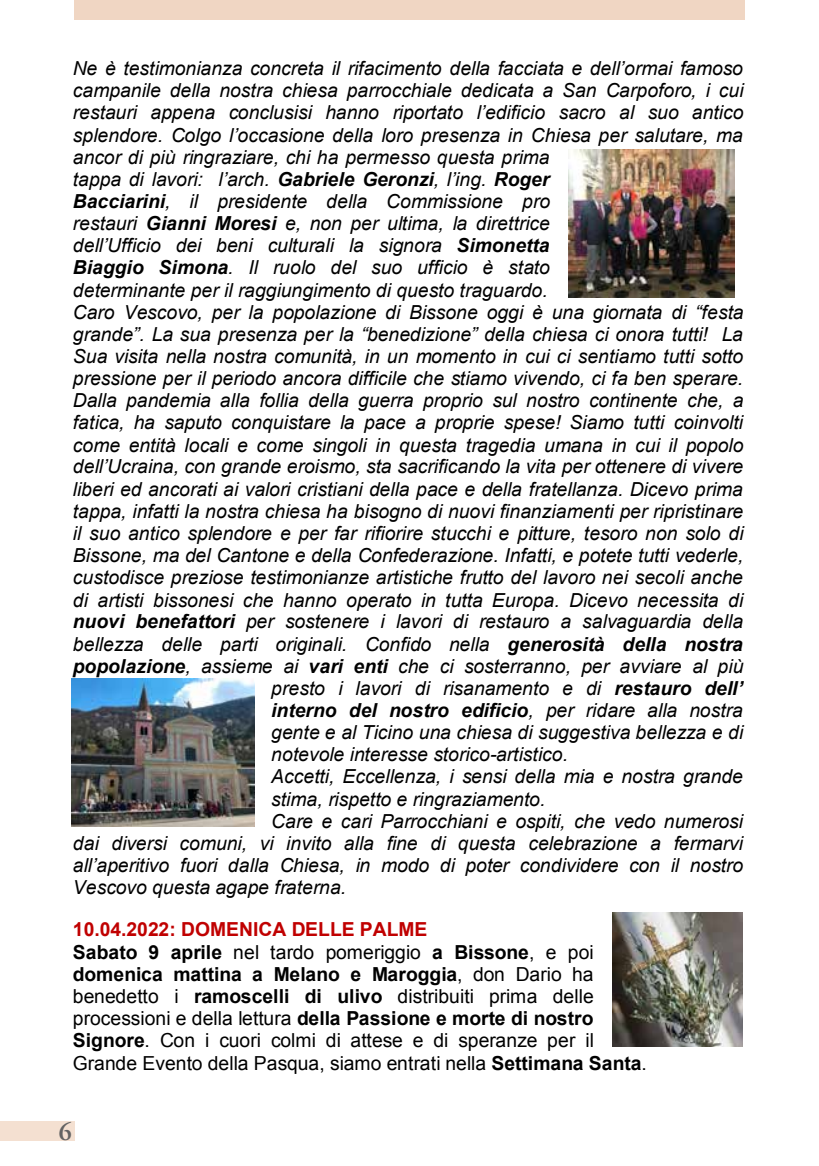
<style>
.page{position:relative;width:819px;height:1166px;background:#fff}
.page>*{position:absolute;margin:0;border:0;box-sizing:border-box;transform-origin:0 0}
.t1{font:600 26.25px "Adobe Garamond Pro";color:#636363}
.t2{font:italic 19.25px "Arial";color:#000}
.t3{font:19.25px/22.2px "Arial";letter-spacing:.005em;color:#000}
.t4{font:italic 700 19.25px "Arial";color:#000}
.s1{font-weight:700}
.s2{font-weight:400}
.s3{font-weight:700;color:#c00000}
</style>
<div class="page">
<div style="left:74px;top:0;width:670px;height:20px;background:#f0d6c3"></div>
<div style="left:0;top:1121px;width:74px;height:20px;background:#f4e0d1"></div>
<img style="left:72px;top:678px;width:183px;height:148px">
<img style="left:568px;top:149px;width:166px;height:149px">
<img style="left:612px;top:912px;width:130px;height:134px">
<p class="t2" style="left:73px;top:56px;width:671px">Ne è testimonianza concreta il rifacimento della facciata e dell’ormai famoso</p>
<p class="t2" style="left:73px;top:78px;width:672px">campanile della nostra chiesa parrocchiale dedicata a San Carpoforo, i cui</p>
<p class="t2" style="left:73px;top:100px;width:672px">restauri appena conclusisi hanno riportato l’edificio sacro al suo antico</p>
<p class="t2" style="left:73px;top:122px;width:671px">splendore. Colgo l’occasione della loro presenza in Chiesa per salutare, ma</p>
<p class="t2" style="left:73px;top:145px;width:478px">ancor di più ringraziare, chi ha permesso questa prima</p>
<p class="t2" style="left:73px;top:166px;width:478px">tappa di lavori: l’arch. <span class="s1">Gabriele Geronzi</span>, l’ing. <span class="s1">Roger</span></p>
<p class="t2" style="left:73px;top:189px;width:479px"><span class="s1">Bacciarini</span>, il presidente della Commissione pro</p>
<p class="t2" style="left:73px;top:211px;width:478px">restauri <span class="s1">Gianni Moresi</span> e, non per ultima, la direttrice</p>
<p class="t2" style="left:73px;top:233px;width:478px">dell’Ufficio dei beni culturali la signora <span class="s1">Simonetta</span></p>
<p class="t2" style="left:73px;top:255px;width:478px"><span class="s1">Biaggio Simona</span>. Il ruolo del suo ufficio è stato</p>
<p class="t2" style="left:73px;top:277px;width:476px">determinante per il raggiungimento di questo traguardo.</p>
<p class="t2" style="left:73px;top:300px;width:672px">Caro Vescovo, per la popolazione di Bissone oggi è una giornata di “festa</p>
<p class="t2" style="left:73px;top:321px;width:671px">grande”. La sua presenza per la “benedizione” della chiesa ci onora tutti! La</p>
<p class="t2" style="left:73px;top:344px;width:672px">Sua visita nella nostra comunità, in un momento in cui ci sentiamo tutti sotto</p>
<p class="t2" style="left:73px;top:366px;width:671px">pressione per il periodo ancora difficile che stiamo vivendo, ci fa ben sperare.</p>
<p class="t2" style="left:73px;top:388px;width:672px">Dalla pandemia alla follia della guerra proprio sul nostro continente che, a</p>
<p class="t2" style="left:73px;top:410px;width:672px">fatica, ha saputo conquistare la pace a proprie spese! Siamo tutti coinvolti</p>
<p class="t2" style="left:73px;top:432px;width:672px">come entità locali e come singoli in questa tragedia umana in cui il popolo</p>
<p class="t2" style="left:73px;top:454px;width:671px">dell’Ucraina, con grande eroismo, sta sacrificando la vita per ottenere di vivere</p>
<p class="t2" style="left:73px;top:476px;width:671px">liberi ed ancorati ai valori cristiani della pace e della fratellanza. Dicevo prima</p>
<p class="t2" style="left:73px;top:499px;width:671px">tappa, infatti la nostra chiesa ha bisogno di nuovi finanziamenti per ripristinare</p>
<p class="t2" style="left:73px;top:521px;width:672px">il suo antico splendore e per far rifiorire stucchi e pitture, tesoro non solo di</p>
<p class="t2" style="left:73px;top:543px;width:672px">Bissone, ma del Cantone e della Confederazione. Infatti, e potete tutti vederle,</p>
<p class="t2" style="left:73px;top:565px;width:671px">custodisce preziose testimonianze artistiche frutto del lavoro nei secoli anche</p>
<p class="t2" style="left:73px;top:587px;width:672px">di artisti bissonesi che hanno operato in tutta Europa. Dicevo necessita di</p>
<p class="t2" style="left:73px;top:609px;width:671px"><span class="s1">nuovi benefattori</span> per sostenere i lavori di restauro a salvaguardia della</p>
<p class="t2" style="left:73px;top:631px;width:671px">bellezza delle parti originali. Confido nella <span class="s1">generosità della nostra</span></p>
<p class="t2" style="left:73px;top:654px;width:672px"><span class="s1">popolazione</span>, assieme ai <span class="s1">vari enti</span> che ci sosterranno, per avviare al più</p>
<p class="t2" style="left:271px;top:676px;width:473px">presto i lavori di risanamento e di <span class="s1">restauro dell’</span></p>
<p class="t4" style="left:271px;top:698px;width:473px">interno del nostro edificio<span class="s2">, per ridare alla nostra</span></p>
<p class="t2" style="left:271px;top:720px;width:473px">gente e al Ticino una chiesa di suggestiva bellezza e di</p>
<p class="t2" style="left:271px;top:742px;width:298px">notevole interesse storico-artistico.</p>
<p class="t2" style="left:271px;top:764px;width:473px">Accetti, Eccellenza, i sensi della mia e nostra grande</p>
<p class="t2" style="left:271px;top:786px;width:276px">stima, rispetto e ringraziamento.</p>
<p class="t2" style="left:271px;top:808px;width:473px">Care e cari Parrocchiani e ospiti, che vedo numerosi</p>
<p class="t2" style="left:73px;top:830px;width:671px">dai diversi comuni, vi invito alla fine di questa celebrazione a fermarvi</p>
<p class="t2" style="left:73px;top:853px;width:672px">all’aperitivo fuori dalla Chiesa, in modo di poter condividere con il nostro</p>
<p class="t2" style="left:73px;top:875px;width:275px">Vescovo questa agape fraterna.</p>
<p class="t3" style="left:73px;top:919px;width:575px"><span class="s3">10.04.2022: DOMENICA DELLE PALME<br></span><span class="s1">Sabato 9 aprile</span> nel tardo pomeriggio <span class="s1">a Bissone</span>, e poi <span class="s1">domenica mattina a Melano e Maroggia</span>, don Dario ha benedetto i <span class="s1">ramoscelli di ulivo</span> distribuiti prima delle processioni e della lettura <span class="s1">della Passione e morte di nostro Signore</span>. Con i cuori colmi di attese e di speranze per il Grande Evento della Pasqua, siamo entrati nella <span class="s1">Settimana Santa</span>.</p>
<h1 class="t1" style="left:59px;top:1116px;width:15px">6</h1>
</div>
